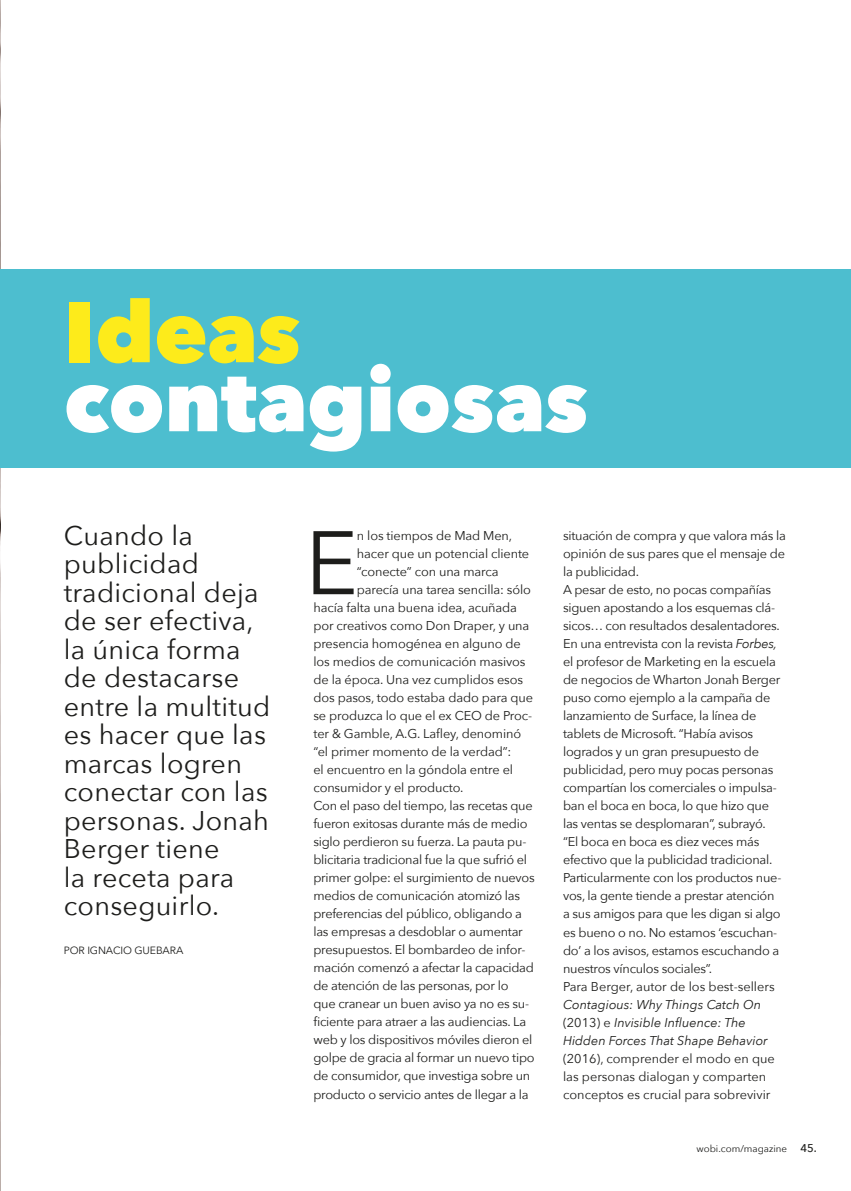
<style>
.page{position:relative;width:851px;height:1191px;background:#fff}
.page>*{position:absolute;margin:0;border:0;box-sizing:border-box;transform-origin:0 0}
.t1{font:88.95px "Avenir Next";color:#1d1d1b}
.t2{font:800 84.75px "Avenir Next";color:#fff}
.t3{font:800 84.75px "Avenir Next";color:#fdeb1b}
.t4{font:27px/28.5px "Avenir Next";letter-spacing:.01em;color:#1d1d1b}
.t5{font:12.75px/18px "Avenir Next";letter-spacing:-.02em;color:#1d1d1b}
.t6{font:12.75px/18px "Avenir Next";color:#1d1d1b}
.t7{font:italic 12.75px/18px "Avenir Next";color:#1d1d1b}
.t8{font:10.5px "Avenir Next";letter-spacing:-.01em;color:#1d1d1b}
.t9{font:9.75px "Avenir Next";color:#1d1d1b}
.s1{font-style:italic}
.s2{font-style:normal}
.s3{font-weight:500;font-size:11.25px}
</style>
<div class="page">
<img style="left:0;top:0;width:1px;height:1191px">
<div style="left:0;top:270px;width:850px;height:198px;background:#4dbecf"></div>
<h2 class="t3" style="left:64px;top:280px;width:238px">Ideas</h2>
<h2 class="t2" style="left:64px;top:349px;width:526px">contagiosas</h2>
<h3 class="t4" style="left:64px;top:520px;width:208px">Cuando la publicidad tradicional deja de ser efectiva, la única forma de destacarse entre la multitud es hacer que las marcas logren conectar con las personas. Jonah<br>Berger tiene<br>la receta para conseguirlo.</h3>
<p class="t8" style="left:64px;top:941px;width:121px">POR IGNACIO GUEBARA</p>
<h1 class="t1" style="left:305px;top:488px;width:54px">E</h1>
<p class="t5" style="left:357px;top:526px;width:157px">n los tiempos de Mad Men,</p>
<p class="t5" style="left:357px;top:544px;width:174px">hacer que un potencial cliente</p>
<p class="t5" style="left:357px;top:562px;width:143px">“conecte” con una marca</p>
<p class="t5" style="left:357px;top:580px;width:176px">parecía una tarea sencilla: sólo</p>
<p class="t5" style="left:313px;top:598px;width:205px">hacía falta una buena idea, acuñada</p>
<p class="t5" style="left:313px;top:616px;width:217px">por creativos como Don Draper, y una</p>
<p class="t5" style="left:313px;top:634px;width:209px">presencia homogénea en alguno de</p>
<p class="t5" style="left:313px;top:652px;width:213px">los medios de comunicación masivos</p>
<p class="t5" style="left:313px;top:670px;width:211px">de la época. Una vez cumplidos esos</p>
<p class="t5" style="left:313px;top:688px;width:221px">dos pasos, todo estaba dado para que</p>
<p class="t5" style="left:313px;top:706px;width:220px">se produzca lo que el ex CEO de Proc-</p>
<p class="t5" style="left:313px;top:724px;width:209px">ter &amp; Gamble, A.G. Lafley, denominó</p>
<p class="t5" style="left:313px;top:742px;width:199px">“el primer momento de la verdad”:</p>
<p class="t5" style="left:313px;top:760px;width:201px">el encuentro en la góndola entre el</p>
<p class="t5" style="left:313px;top:778px;width:151px">consumidor y el producto.</p>
<p class="t5" style="left:313px;top:796px;width:221px">Con el paso del tiempo, las recetas que</p>
<p class="t5" style="left:313px;top:814px;width:215px">fueron exitosas durante más de medio</p>
<p class="t5" style="left:313px;top:832px;width:214px">siglo perdieron su fuerza. La pauta pu-</p>
<p class="t5" style="left:313px;top:850px;width:215px">blicitaria tradicional fue la que sufrió el</p>
<p class="t5" style="left:313px;top:868px;width:223px">primer golpe: el surgimiento de nuevos</p>
<p class="t5" style="left:313px;top:886px;width:208px">medios de comunicación atomizó las</p>
<p class="t5" style="left:313px;top:904px;width:210px">preferencias del público, obligando a</p>
<p class="t5" style="left:313px;top:922px;width:211px">las empresas a desdoblar o aumentar</p>
<p class="t5" style="left:313px;top:940px;width:213px">presupuestos. El bombardeo de infor-</p>
<p class="t5" style="left:313px;top:958px;width:222px">mación comenzó a afectar la capacidad</p>
<p class="t5" style="left:313px;top:976px;width:196px">de atención de las personas, por lo</p>
<p class="t5" style="left:313px;top:994px;width:217px">que cranear un buen aviso ya no es su-</p>
<p class="t5" style="left:313px;top:1012px;width:214px">ficiente para atraer a las audiencias. La</p>
<p class="t5" style="left:313px;top:1030px;width:220px">web y los dispositivos móviles dieron el</p>
<p class="t5" style="left:313px;top:1048px;width:223px">golpe de gracia al formar un nuevo tipo</p>
<p class="t5" style="left:313px;top:1066px;width:218px">de consumidor, que investiga sobre un</p>
<p class="t5" style="left:313px;top:1084px;width:217px">producto o servicio antes de llegar a la</p>
<p class="t5" style="left:563px;top:526px;width:224px">situación de compra y que valora más la opinión de sus pares que el mensaje de la publicidad.<br>A pesar de esto, no pocas compañías siguen apostando a los esquemas clá&shy;sicos… con resultados desalentadores.<br>En una entrevista con la revista <span class="s1">Forbes, </span>el profesor de Marketing en la escuela de negocios de Wharton Jonah Berger puso como ejemplo a la campaña de lanzamiento de Surface, la línea de tablets de Microsoft. “Había avisos logrados y un gran presupuesto de publicidad, pero muy pocas personas compartían los comerciales o impulsa&shy;ban el boca en boca, lo que hizo que las ventas se desplomaran”, subrayó.<br>“El boca en boca es diez veces más efectivo que la publicidad tradicional.<br>Particularmente con los productos nue&shy;vos, la gente tiende a prestar atención<br>a sus amigos para que les digan si algo es bueno o no. No estamos ‘escuchan&shy;do’ a los avisos, estamos escuchando a nuestros vínculos sociales”.<br>Para Berger, autor de los best-sellers</p>
<p class="t7" style="left:563px;top:994px;width:206px">Contagious: Why Things Catch On <span class="s2">(2013) e</span> Invisible Influence: The<br>Hidden Forces That Shape Behavior</p>
<p class="t6" style="left:563px;top:1048px;width:213px">(2016), comprender el modo en que las personas dialogan y comparten conceptos es crucial para sobrevivir</p>
<p class="t9" style="left:696px;top:1140px;width:122px">wobi.com/magazine <span class="s3">45.</span></p>
</div>
